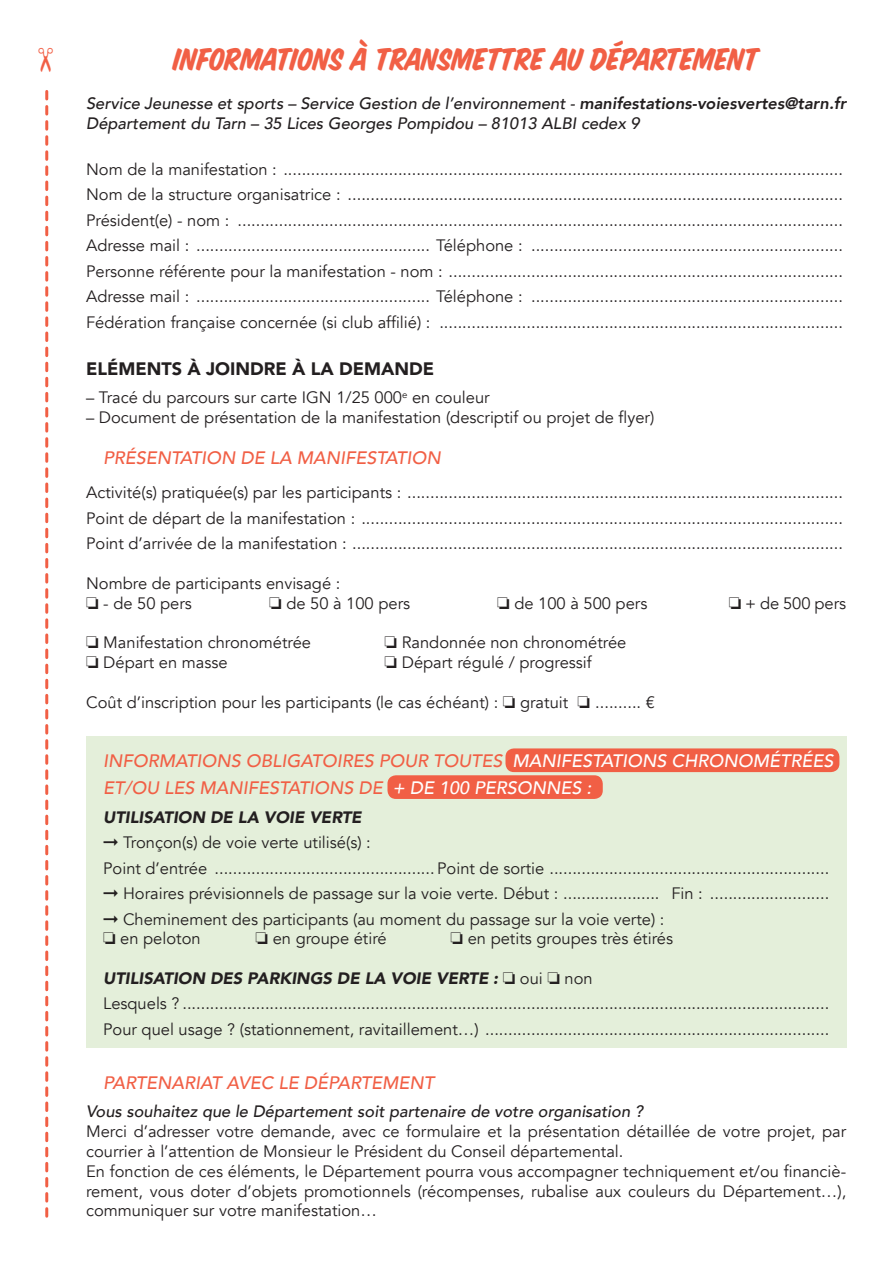
<style>
.page{position:relative;width:893px;height:1263px;background:#fff}
.page>*{position:absolute;margin:0;border:0;box-sizing:border-box;transform-origin:0 0}
.t1{font:34.5px "House Slant";letter-spacing:-.01em;color:#f15f45}
.t2{font:italic 500 18px/27px "Avenir";color:#f15f45}
.t3{font:900 18px "Avenir";color:#231f20}
.t4{font:16.5px/25.5px "Avenir";color:#231f20}
.t5{font:italic 500 16.5px/19.8px "Avenir";color:#231f20}
.s1{font-weight:800}
.s2{color:#fff}
.s3{font-weight:900;font-style:italic}
</style>
<div class="page">
<div style="left:86px;top:736px;width:760px;height:312px;background:#e4efda"></div>
<div style="left:387px;top:775px;width:216px;height:24px;background:#f15f45;border-radius:9px"></div>
<div style="left:505px;top:748px;width:334px;height:24px;background:#f15f45;border-radius:9px"></div>
<svg style="left:45px;top:91px;width:3px;height:1125px"></svg>
<h1 class="t1" style="left:173px;top:38px;width:587px">INFORMATIONS À TRANSMETTRE AU DÉPARTEMENT</h1>
<p class="t5" style="left:86px;top:94px;width:762px">Service Jeunesse et sports – Service Gestion de l’environnement - <span class="s1">manifestations-voiesvertes@tarn.fr<br></span>Département du Tarn – 35 Lices Georges Pompidou – 81013 ALBI cedex 9</p>
<p class="t4" style="left:86px;top:156px;width:758px;text-align:justify">Nom de la manifestation : ..........................................................................................................................<br>Nom de la structure organisatrice : ............................................................................................................<br>Président(e) - nom : ....................................................................................................................................<br>Adresse mail : ................................................... Téléphone : ....................................................................<br>Personne référente pour la manifestation - nom : ......................................................................................<br>Adresse mail : ................................................... Téléphone : ....................................................................<br>Fédération française concernée (si club affilié) : ........................................................................................</p>
<p class="t3" style="left:86px;top:353px;width:349px">ELÉMENTS À JOINDRE À LA DEMANDE</p>
<p class="t4" style="left:86px;top:385px;width:405px">– Tracé du parcours sur carte IGN 1/25 000<sup>e</sup> en couleur</p>
<p class="t4" style="left:86px;top:405px;width:570px">– Document de présentation de la manifestation (descriptif ou projet de flyer)</p>
<p class="t2" style="left:103px;top:445px;width:339px">PRÉSENTATION DE LA MANIFESTATION</p>
<p class="t4" style="left:86px;top:480px;width:758px;text-align:justify">Activité(s) pratiquée(s) par les participants : ...............................................................................................<br>Point de départ de la manifestation : .........................................................................................................<br>Point d’arrivée de la manifestation : ...........................................................................................................</p>
<p class="t4" style="left:86px;top:573px;width:256px;line-height:19.8px">Nombre de participants envisagé : ❏ - de 50 pers</p>
<p class="t4" style="left:269px;top:590px;width:142px">❏ de 50 à 100 pers</p>
<p class="t4" style="left:497px;top:590px;width:152px">❏ de 100 à 500 pers</p>
<p class="t4" style="left:729px;top:590px;width:119px">❏ + de 500 pers</p>
<p class="t4" style="left:86px;top:630px;width:226px">❏ Manifestation chronométrée</p>
<p class="t4" style="left:385px;top:630px;width:243px">❏ Randonnée non chronométrée</p>
<p class="t4" style="left:86px;top:650px;width:143px">❏ Départ en masse</p>
<p class="t4" style="left:385px;top:650px;width:209px">❏ Départ régulé / progressif</p>
<p class="t4" style="left:86px;top:689px;width:570px">Coût d’inscription pour les participants (le cas échéant) : ❏ gratuit ❏ .......... €</p>
<p class="t2" style="left:103px;top:748px;width:732px">INFORMATIONS OBLIGATOIRES POUR TOUTES <span class="s2">MANIFESTATIONS CHRONOMÉTRÉES<br></span>ET/OU LES MANIFESTATIONS DE <span class="s2">+ DE 100 PERSONNES :</span></p>
<p class="t4" style="left:103px;top:804px;width:728px"><span class="s3">UTILISATION DE LA VOIE VERTE<br></span>➞ Tronçon(s) de voie verte utilisé(s) :<br>Point d’entrée ................................................ Point de sortie ............................................................. ➞ Horaires prévisionnels de passage sur la voie verte. Début : ..................... Fin : .......................... ➞ Cheminement des participants (au moment du passage sur la voie verte) :</p>
<p class="t4" style="left:103px;top:926px;width:99px">❏ en peloton</p>
<p class="t4" style="left:256px;top:926px;width:133px">❏ en groupe étiré</p>
<p class="t4" style="left:451px;top:926px;width:224px">❏ en petits groupes très étirés</p>
<p class="t4" style="left:103px;top:966px;width:728px"><span class="s3">UTILISATION DES PARKINGS DE LA VOIE VERTE :</span> ❏ oui ❏ non<br>Lesquels ? .............................................................................................................................................<br>Pour quel usage ? (stationnement, ravitaillement…) ...........................................................................</p>
<p class="t2" style="left:103px;top:1070px;width:332px">PARTENARIAT AVEC LE DÉPARTEMENT</p>
<p class="t5" style="left:86px;top:1102px;width:558px">Vous souhaitez que le Département soit partenaire de votre organisation ?</p>
<p class="t4" style="left:86px;top:1122px;width:762px;line-height:19.8px">Merci d’adresser votre demande, avec ce formulaire et la présentation détaillée de votre projet, par courrier à l’attention de Monsieur le Président du Conseil départemental.<br>En fonction de ces éléments, le Département pourra vous accompagner techniquement et/ou financiè&shy;rement, vous doter d’objets promotionnels (récompenses, rubalise aux couleurs du Département…), communiquer sur votre manifestation…</p>
</div>
